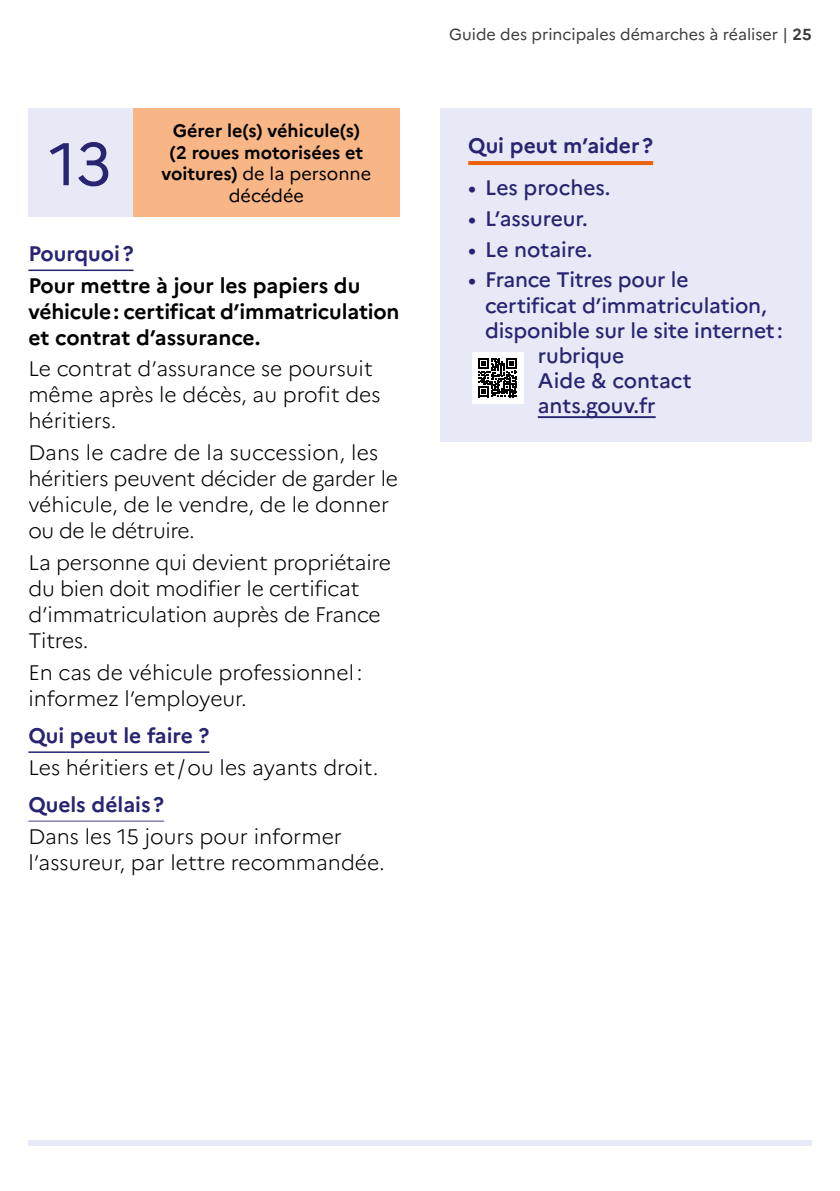
<style>
.page{position:relative;width:840px;height:1191px;background:#fff}
.page>*{position:absolute;margin:0;border:0;box-sizing:border-box;transform-origin:0 0}
.t1{font:60px "Marianne";color:#272571}
.t2{font:300 21px/26px "Marianne";color:#000}
.t3{font:500 21px "Marianne";letter-spacing:-.01em;color:#272571}
.t4{font:700 21px/26px "Marianne";letter-spacing:-.01em;color:#000}
.t5{font:700 21px "Marianne";color:#272571}
.t6{font:700 18px/21.6px "Marianne";color:#000;text-align:center}
.t7{font:16px "Marianne";color:#3c3c3b}
.s1{font-weight:400}
.s2{font-weight:700}
</style>
<div class="page">
<div style="left:439px;top:108px;width:372px;height:334px;background:#e7eaf6"></div>
<svg style="left:468px;top:161px;width:184px;height:4px"></svg>
<hr style="left:537px;top:416px;width:118px;height:2px;background:#272571">
<hr style="left:28px;top:269px;width:105px;height:2px;background:#272571">
<hr style="left:28px;top:751px;width:181px;height:2px;background:#272571">
<hr style="left:28px;top:820px;width:136px;height:2px;background:#867eb2">
<div style="left:472px;top:352px;width:51px;height:51px;background:#fff"></div>
<svg style="left:478px;top:358px;width:39px;height:39px"></svg>
<div style="left:28px;top:108px;width:105px;height:109px;background:#e7eaf6"></div>
<div style="left:133px;top:108px;width:266px;height:109px;background:#f8b686"></div>
<div style="left:28px;top:1140px;width:783px;height:5px;background:#e7eaf6"></div>
<p class="t1" style="left:49px;top:118px;width:64px">13</p>
<p class="t6" style="left:161px;top:118px;width:211px">Gérer le(s) véhicule(s)<br>(2 roues motorisées et voitures) <span class="s1">de la personne décédée</span></p>
<p class="t5" style="left:28px;top:237px;width:107px">Pourquoi?</p>
<p class="t4" style="left:28px;top:270px;width:372px">Pour mettre à jour les papiers du véhicule: certificat d’immatriculation et contrat d’assurance.</p>
<p class="t2" style="left:28px;top:354px;width:353px">Le contrat d’assurance se poursuit même après le décès, au profit des héritiers.</p>
<p class="t2" style="left:28px;top:438px;width:371px">Dans le cadre de la succession, les héritiers peuvent décider de garder le véhicule, de le vendre, de le donner ou de le détruire.</p>
<p class="t2" style="left:28px;top:547px;width:364px">La personne qui devient propriétaire du bien doit modifier le certificat d’immatriculation auprès de France<br>Titres.</p>
<p class="t2" style="left:28px;top:657px;width:335px">En cas de véhicule professionnel: informez l’employeur.</p>
<p class="t5" style="left:28px;top:719px;width:182px">Qui peut le faire ?</p>
<p class="t2" style="left:28px;top:752px;width:351px">Les héritiers et /ou les ayants droit.</p>
<p class="t5" style="left:28px;top:788px;width:137px">Quels délais?</p>
<p class="t2" style="left:28px;top:821px;width:358px">Dans les 15 jours pour informer l’assureur, par lettre recommandée.</p>
<p class="t7" style="left:449px;top:22px;width:364px">Guide des principales démarches à réaliser | <span class="s2">25</span></p>
<p class="t5" style="left:468px;top:129px;width:186px">Qui peut m’aider?</p>
<p class="t3" style="left:468px;top:171px;width:144px">• Les proches.</p>
<p class="t3" style="left:468px;top:202px;width:121px">• L’assureur.</p>
<p class="t3" style="left:468px;top:233px;width:126px">• Le notaire.</p>
<p class="t3" style="left:468px;top:264px;width:222px">• France Titres pour le</p>
<p class="t3" style="left:485px;top:289px;width:283px">certificat d’immatriculation,</p>
<p class="t3" style="left:485px;top:314px;width:299px">disponible sur le site internet:</p>
<p class="t3" style="left:537px;top:339px;width:88px">rubrique</p>
<p class="t3" style="left:537px;top:364px;width:155px">Aide &amp; contact</p>
<p class="t3" style="left:537px;top:390px;width:119px">ants.gouv.fr</p>
</div>
